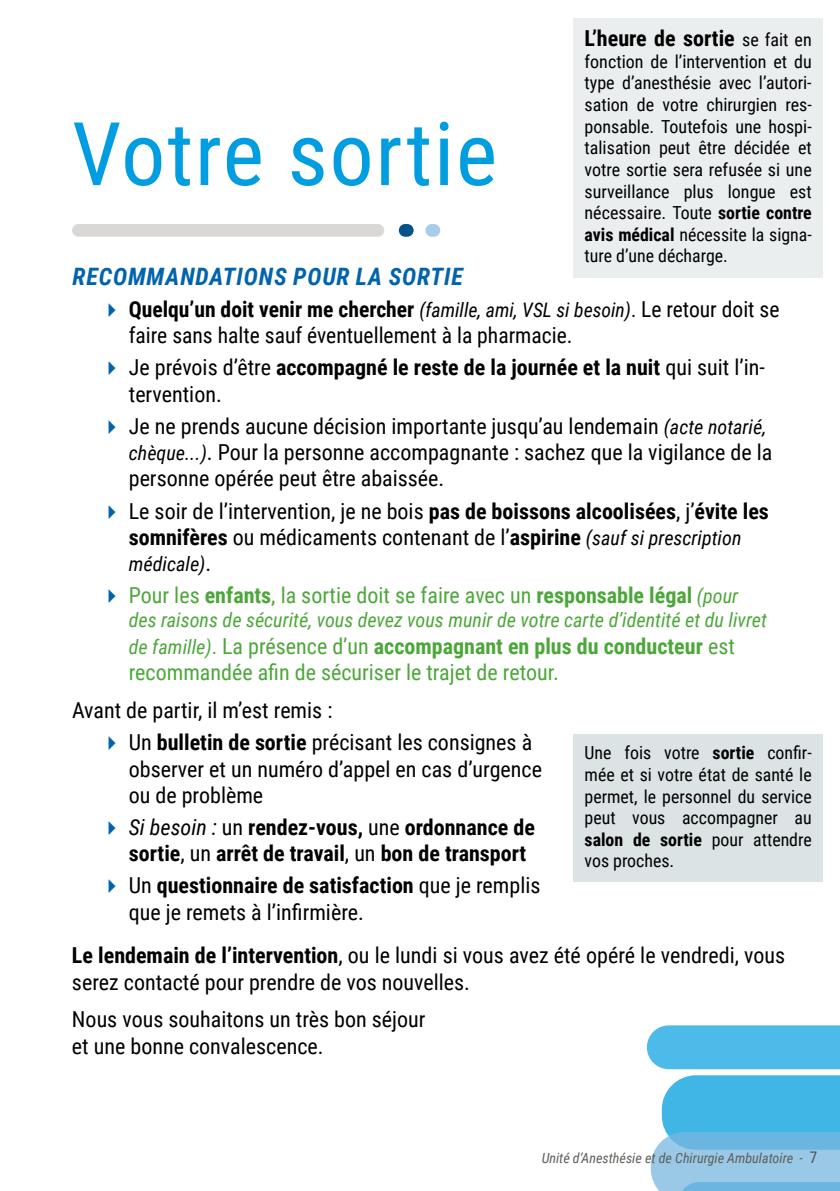
<style>
.page{position:relative;width:840px;height:1191px;background:#fff}
.page>*{position:absolute;margin:0;border:0;box-sizing:border-box;transform-origin:0 0}
.t1{font:88px "Roboto Condensed";letter-spacing:.02em;color:#009ee0}
.t2{font:italic 700 24px "Roboto Condensed";letter-spacing:.035em;color:#0064ad}
.t3{font:22px/26.4px "Roboto Condensed";color:#000}
.t4{font:22px/26.4px "Roboto Condensed";color:#4ca739}
.t5{font:700 22px/26.4px "Roboto Condensed";color:#000}
.t6{font:italic 20px "Roboto Condensed";color:#4ca739}
.t7{font:italic 20px "Roboto Condensed";color:#000}
.t8{font:18px/21.6px "Roboto Condensed";color:#000;text-align:justify}
.t9{font:italic 14px "Roboto Condensed";color:#5d5e59}
.s1{font-weight:400;font-size:18px}
.s2{font-weight:700}
.s3{color:#0064ad}
.s4{font-style:italic;font-size:20px}
.s5{font-size:20px}
.s6{font-style:normal;font-size:22px}
.s7{font-weight:400;font-style:italic}
.s8{font-weight:400}
.s9{font-style:normal;font-size:16px;color:#505559}
</style>
<div class="page">
<div style="left:646px;top:1025px;width:193px;height:44px;background:#4dbbe9"></div>
<svg style="left:650px;top:1075px;width:189px;height:116px;background:#6ec0e7"></svg>
<div style="left:573px;top:18px;width:249px;height:260px;background:#eaeeef"></div>
<div style="left:573px;top:734px;width:249px;height:148px;background:#dbe3e5"></div>
<div style="left:72px;top:224px;width:312px;height:13px;background:#dad8d7;border-radius:6px"></div>
<div style="left:398px;top:224px;width:15px;height:13px;background:#00538b;border-radius:6px"></div>
<div style="left:425px;top:224px;width:15px;height:13px;background:#a8cdea;border-radius:6px"></div>
<p class="t5" style="left:584px;top:24px;width:228px">L’heure de sortie <span class="s1">se fait en</span></p>
<p class="t8" style="left:584px;top:50px;width:228px">fonction de l’intervention et du type d’anesthésie avec l’autori&shy;sation de votre chirurgien res&shy;ponsable. Toutefois une hospi&shy;talisation peut être décidée et votre sortie sera refusée si une surveillance plus longue est nécessaire. Toute <span class="s2">sortie contre avis médical</span> nécessite la signa&shy;ture d’une décharge.</p>
<h1 class="t1" style="left:72px;top:92px;width:426px">Votre sortie</h1>
<p class="t2" style="left:72px;top:259px;width:392px">RECOMMANDATIONS POUR LA SORTIE</p>
<p class="t3" style="left:129px;top:295px;width:652px;text-indent:-28px"><span class="s3">✔</span> <span class="s2">Quelqu’un doit venir me chercher</span> <span class="s4">(famille, ami, VSL si besoin)</span><span class="s5">.</span> Le retour doit se faire sans halte sauf éventuellement à la pharmacie.</p>
<p class="t3" style="left:129px;top:353px;width:637px;text-indent:-28px"><span class="s3">✔</span> Je prévois d’être <span class="s2">accompagné le reste de la journée et la nuit</span> qui suit l’in&shy;tervention.</p>
<p class="t3" style="left:129px;top:412px;width:644px;text-indent:-28px"><span class="s3">✔</span> Je ne prends aucune décision importante jusqu’au lendemain <span class="s4">(acte notarié, chèque...)</span>. Pour la personne accompagnante : sachez que la vigilance de la personne opérée peut être abaissée.</p>
<p class="t3" style="left:100px;top:496px;width:669px;text-align:center"><span class="s3">✔</span> Le soir de l’intervention, je ne bois <span class="s2">pas de boissons alcoolisées</span>, j’<span class="s2">évite les somnifères</span> ou médicaments contenant de l’<span class="s2">aspirine</span> <span class="s4">(sauf si prescription</span></p>
<p class="t7" style="left:129px;top:550px;width:84px">médicale)<span class="s6">.</span></p>
<p class="t4" style="left:100px;top:581px;width:639px"><span class="s3">✔</span> Pour les <span class="s2">enfants</span>, la sortie doit se faire avec un <span class="s2">responsable légal</span> <span class="s4">(pour</span></p>
<p class="t6" style="left:129px;top:606px;width:639px">des raisons de sécurité, vous devez vous munir de votre carte d’identité et du livret</p>
<p class="t4" style="left:129px;top:632px;width:607px"><span class="s4">de famille)</span><span class="s5">.</span> La présence d’un <span class="s2">accompagnant en plus du conducteur</span> est recommandée afin de sécuriser le trajet de retour.</p>
<p class="t3" style="left:72px;top:696px;width:262px">Avant de partir, il m’est remis :</p>
<p class="t3" style="left:129px;top:728px;width:414px;text-indent:-28px"><span class="s3">✔</span> Un <span class="s2">bulletin de sortie</span> précisant les consignes à observer et un numéro d’appel en cas d’urgence ou de problème</p>
<p class="t5" style="left:129px;top:813px;width:407px;text-indent:-28px"><span class="s3">✔</span> <span class="s7">Si besoin :</span> <span class="s8">un</span> rendez-vous, <span class="s8">une</span> ordonnance de sortie<span class="s8">, un</span> arrêt de travail<span class="s8">, un</span> bon de transport</p>
<p class="t3" style="left:129px;top:871px;width:413px;text-indent:-28px"><span class="s3">✔</span> Un <span class="s2">questionnaire de satisfaction</span> que je remplis que je remets à l’infirmière.</p>
<p class="t3" style="left:72px;top:941px;width:714px"><span class="s2">Le lendemain de l’intervention</span>, ou le lundi si vous avez été opéré le vendredi, vous serez contacté pour prendre de vos nouvelles.</p>
<p class="t3" style="left:72px;top:1005px;width:355px">Nous vous souhaitons un très bon séjour et une bonne convalescence.</p>
<p class="t8" style="left:584px;top:741px;width:228px">Une fois votre <span class="s2">sortie</span> confir&shy;mée et si votre état de santé le permet, le personnel du service peut vous accompagner au <span class="s2">salon de sortie</span> pour attendre vos proches.</p>
<p class="t9" style="left:541px;top:1148px;width:277px">Unité d’Anesthésie et de Chirurgie Ambulatoire - <span class="s9">7</span></p>
</div>
